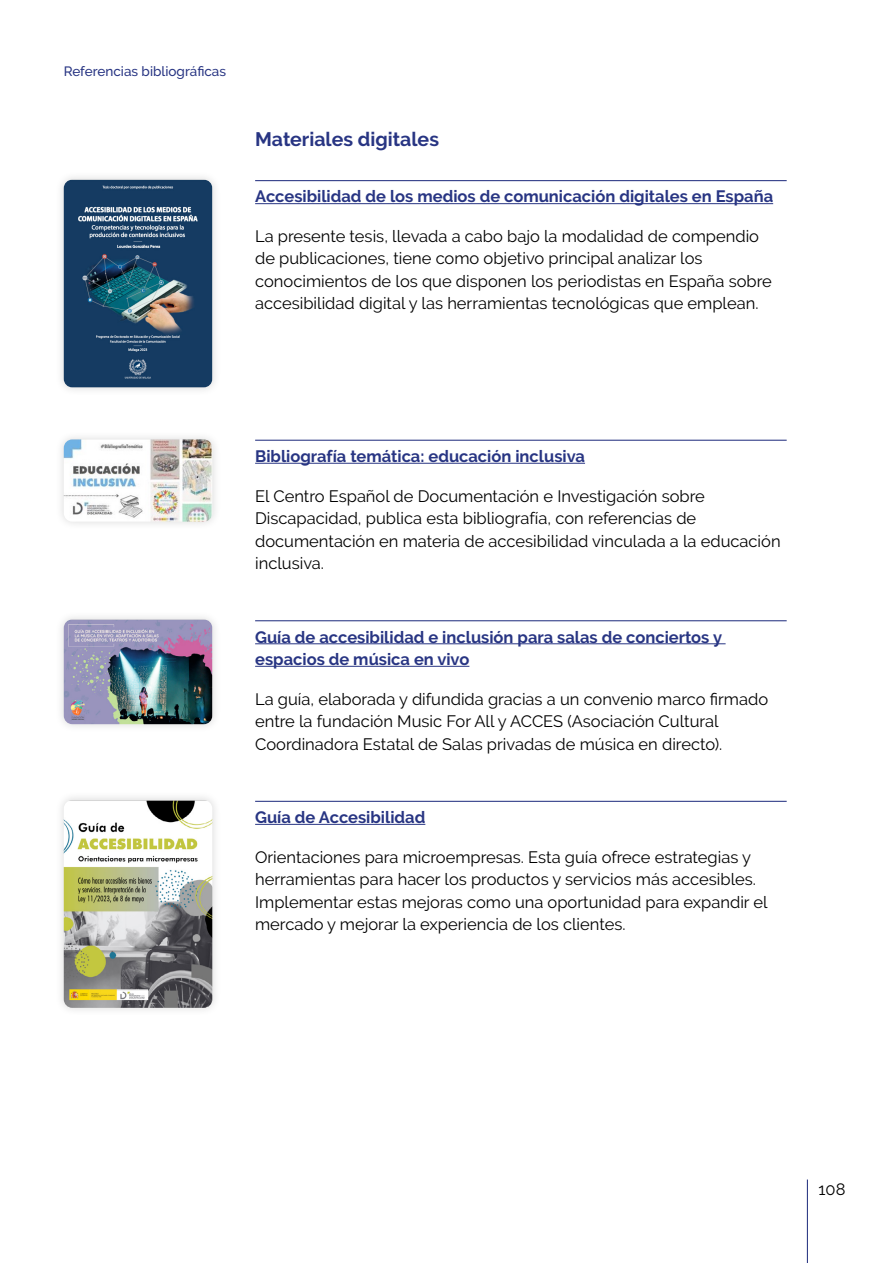
<style>
.page{position:relative;width:893px;height:1263px;background:#fff}
.page>*{position:absolute;margin:0;border:0;box-sizing:border-box;transform-origin:0 0}
.Subtítulo_refbi__H3{font:700 19.5px "Raleway";color:#283583}
.Párrafo_normal{font:16.5px/22.5px "Raleway";color:#000}
.refbi_título_con_enl{font:700 16.5px/22.5px "Raleway";color:#283583}
.t1{font:500 13.5px "Raleway";color:#283583}
</style>
<div class="page">
<hr style="left:807px;top:1179px;width:1px;height:84px;background:#283583">
<hr style="left:255px;top:180px;width:532px;height:1px;background:#283583">
<hr style="left:255px;top:203px;width:518px;height:1px;background:#283583">
<hr style="left:255px;top:440px;width:532px;height:1px;background:#283583">
<hr style="left:255px;top:463px;width:330px;height:1px;background:#283583">
<hr style="left:255px;top:620px;width:532px;height:1px;background:#283583">
<hr style="left:255px;top:643px;width:471px;height:1px;background:#283583">
<hr style="left:255px;top:666px;width:214px;height:1px;background:#283583">
<hr style="left:255px;top:801px;width:532px;height:1px;background:#283583">
<hr style="left:255px;top:824px;width:170px;height:1px;background:#283583">
<div style="left:55px;top:170px;width:167px;height:227px;background:#000;opacity:.15"></div>
<img style="left:64px;top:180px;width:148px;height:207px">
<div style="left:55px;top:791px;width:167px;height:226px;background:#000;opacity:.15"></div>
<img style="left:64px;top:800px;width:148px;height:208px">
<div style="left:55px;top:430px;width:167px;height:101px;background:#fafafa"></div>
<img style="left:64px;top:439px;width:148px;height:83px">
<div style="left:55px;top:610px;width:167px;height:123px;background:#000;opacity:.15"></div>
<img style="left:64px;top:619px;width:148px;height:105px">
<p class="t1" style="left:64px;top:64px;width:164px">Referencias bibliográficas</p>
<h3 class="Subtítulo_refbi__H3" style="left:255px;top:128px;width:185px">Materiales digitales</h3>
<p class="refbi_título_con_enl" style="left:255px;top:185px;width:519px">Accesibilidad de los medios de comunicación digitales en España</p>
<p class="Párrafo_normal" style="left:255px;top:225px;width:518px">La presente tesis, llevada a cabo bajo la modalidad de compendio de publicaciones, tiene como objetivo principal analizar los conocimientos de los que disponen los periodistas en España sobre accesibilidad digital y las herramientas tecnológicas que emplean.</p>
<p class="refbi_título_con_enl" style="left:255px;top:445px;width:331px">Bibliografía temática: educación inclusiva</p>
<p class="Párrafo_normal" style="left:255px;top:484px;width:527px">El Centro Español de Documentación e Investigación sobre Discapacidad, publica esta bibliografía, con referencias de documentación en materia de accesibilidad vinculada a la educación inclusiva.</p>
<p class="refbi_título_con_enl" style="left:255px;top:626px;width:468px">Guía de accesibilidad e inclusión para salas de conciertos y espacios de música en vivo</p>
<p class="Párrafo_normal" style="left:255px;top:687px;width:514px">La guía, elaborada y difundida gracias a un convenio marco firmado entre la fundación Music For All y ACCES (Asociación Cultural<br>Coordinadora Estatal de Salas privadas de música en directo).</p>
<p class="refbi_título_con_enl" style="left:255px;top:806px;width:172px">Guía de Accesibilidad</p>
<p class="Párrafo_normal" style="left:255px;top:845px;width:514px">Orientaciones para microempresas. Esta guía ofrece estrategias y herramientas para hacer los productos y servicios más accesibles.<br>Implementar estas mejoras como una oportunidad para expandir el mercado y mejorar la experiencia de los clientes.</p>
<p class="Párrafo_normal" style="left:819px;top:1177px;width:28px">108</p>
</div>
